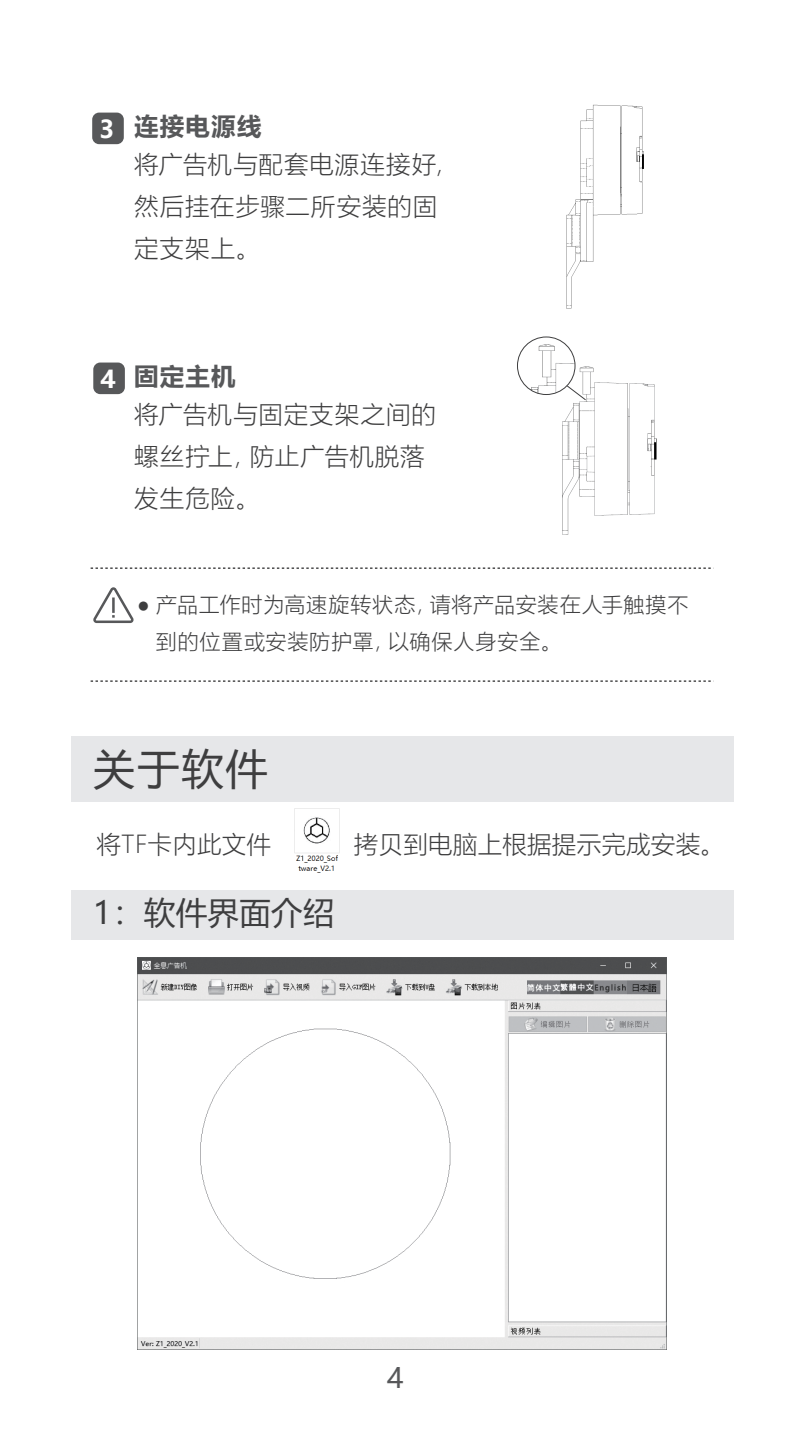
<style>
.page{position:relative;width:804px;height:1449px;background:#fff}
.page>*{position:absolute;margin:0;border:0;box-sizing:border-box;transform-origin:0 0}
.t1{font:42px "Microsoft Ya Hei";color:#3e3e3f}
.t2{font:31.5px "Microsoft Ya Hei";letter-spacing:.01em;color:#3e3e3f}
.t3{font:28px "Microsoft Ya Hei";color:#57585a}
.t4{font:300 24.5px/42px "Microsoft Ya Hei";letter-spacing:.025em;color:#3e3e3f}
.t5{font:700 24.5px "Microsoft Ya Hei";letter-spacing:.05em;color:#57585a}
.t6{font:700 24.5px "Microsoft Ya Hei";color:#fff}
.t7{font:300 21px/36.8px "Microsoft Ya Hei";letter-spacing:.04em;color:#3e3e3f}
</style>
<div class="page">
<div style="left:71px;top:736px;width:662px;height:65px;background:#e6e7e9"></div>
<div style="left:71px;top:890px;width:662px;height:49px;background:#e6e7e9"></div>
<svg style="left:93px;top:587px;width:41px;height:36px"></svg>
<hr style="left:112px;top:597px;width:3px;height:16px;background:#57585a">
<img style="left:137px;top:957px;width:529px;height:392px">
<div style="left:92px;top:113px;width:32px;height:31px;background:#57585a;border-radius:7px"></div>
<div style="left:93px;top:362px;width:32px;height:32px;background:#57585a;border-radius:7px"></div>
<svg style="left:91px;top:567px;width:620px;height:2px"></svg>
<svg style="left:91px;top:680px;width:620px;height:2px"></svg>
<img style="left:566px;top:104px;width:78px;height:205px">
<img style="left:294px;top:808px;width:46px;height:65px">
<img style="left:527px;top:355px;width:130px;height:180px">
<img style="left:517px;top:337px;width:58px;height:57px;border-radius:29px">
<div style="left:517px;top:337px;width:58px;height:58px;border:1px solid #3e3e3f;border-radius:50%"></div>
<svg style="left:566px;top:385px;width:20px;height:15px"></svg>
<p class="t6" style="left:99px;top:112px;width:17px">3</p>
<p class="t5" style="left:134px;top:109px;width:129px">连接电源线</p>
<p class="t4" style="left:134px;top:143px;width:325px">将广告机与配套电源连接好，然后挂在步骤二所安装的固定支架上。</p>
<p class="t6" style="left:100px;top:362px;width:17px">4</p>
<p class="t5" style="left:134px;top:359px;width:103px">固定主机</p>
<p class="t4" style="left:134px;top:393px;width:303px">将广告机与固定支架之间的螺丝拧上，防止广告机脱落发生危险。</p>
<p class="t7" style="left:156px;top:585px;width:534px;text-indent:-19px">● 产品工作时为高速旋转状态，请将产品安装在人手触摸不到的位置或安装防护罩，以确保人身安全。</p>
<h1 class="t1" style="left:93px;top:740px;width:176px">关于软件</h1>
<p class="t4" style="left:97px;top:823px;width:176px">将TF卡内此文件</p>
<p class="t4" style="left:354px;top:823px;width:372px">拷贝到电脑上根据提示完成安装。</p>
<p class="t2" style="left:93px;top:891px;width:243px">1：软件界面介绍</p>
<p class="t3" style="left:387px;top:1359px;width:18px">4</p>
</div>
